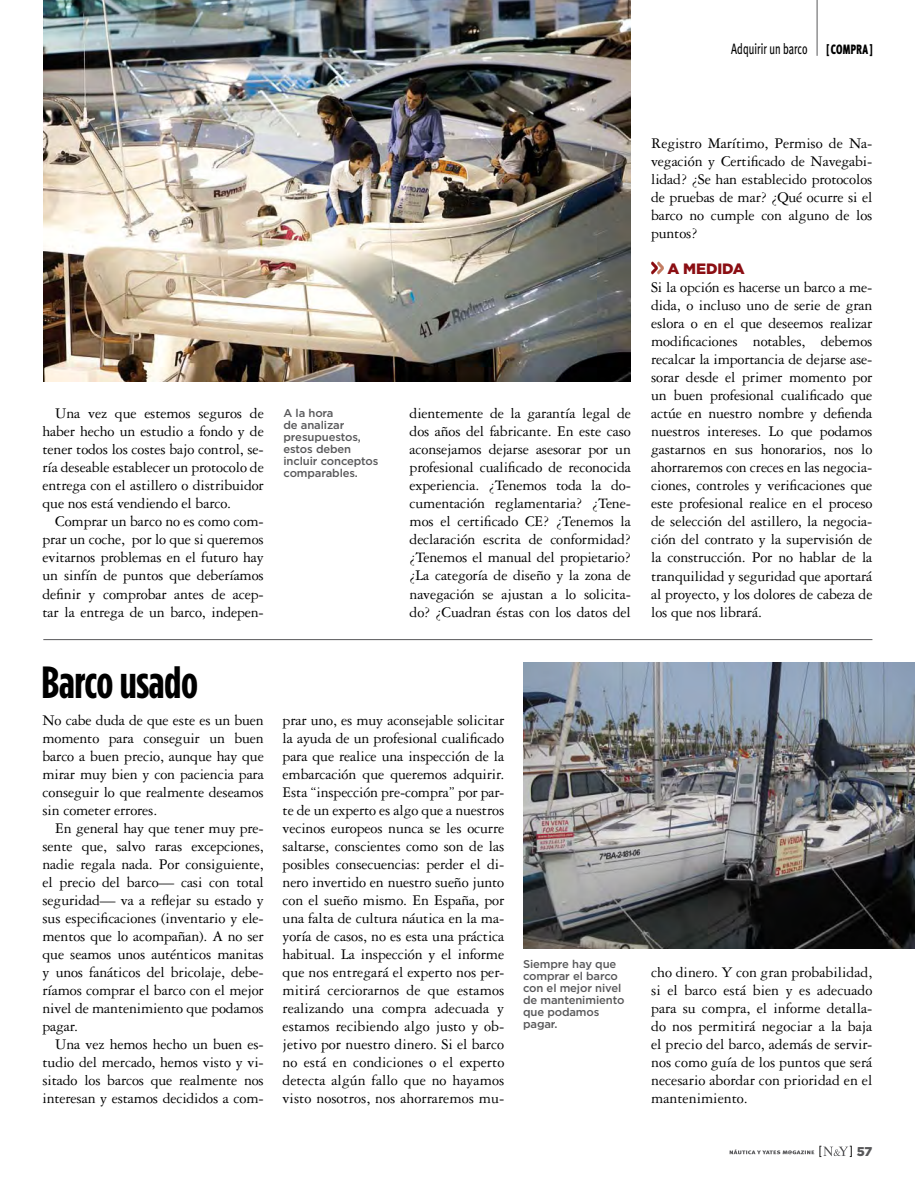
<style>
.page{position:relative;width:915px;height:1191px;background:#fff}
.page>*{position:absolute;margin:0;border:0;box-sizing:border-box;transform-origin:0 0}
.t1{font:700 45px "Gotham Condensed";letter-spacing:-.01em;color:#000}
.t2{font:15.75px/18px "Ericsson Roman";letter-spacing:-.01em;color:#000;text-align:justify}
.t3{font:15px "Meta Plus";color:#000;scale:.7 1}
.t4{font:900 15px "Gotham";letter-spacing:-.01em;color:#8b0e13}
.t5{font:900 13.5px "Meta Plus";color:#000;scale:.7 1}
.t6{font:900 12.75px "Gotham";color:#58585a}
.t7{font:500 11.25px/12px "Gotham";letter-spacing:-.01em;color:#58585a}
</style>
<div class="page">
<hr style="left:816px;top:0;width:1px;height:56px;background:#58585a">
<svg style="left:729px;top:1145px;width:122px;height:12px"></svg>
<hr style="left:43px;top:639px;width:829px;height:1px;background:#58585a">
<img style="left:523px;top:663px;width:391px;height:285px">
<img style="left:43px;top:0;width:587px;height:381px">
<svg style="left:651px;top:261px;width:12px;height:14px"></svg>
<p class="t3" style="left:731px;top:40px;width:111px">Adquirir un barco</p>
<p class="t5" style="left:826px;top:42px;width:67px">[ COMPRA ]</p>
<p class="t2" style="left:43px;top:405px;width:223px;text-indent:13px">Una vez que estemos seguros de haber hecho un estudio a fondo y de tener todos los costes bajo control, se&shy;ría deseable establecer un protocolo de entrega con el astillero o distribuidor que nos está vendiendo el barco.</p>
<p class="t2" style="left:43px;top:513px;width:223px;text-indent:13px">Comprar un barco no es como com&shy;prar un coche, por lo que si queremos evitarnos problemas en el futuro hay un sinfín de puntos que deberíamos definir y comprobar antes de acep&shy;tar la entrega de un barco, indepen-</p>
<p class="t1" style="left:41px;top:657px;width:158px">Barco usado</p>
<p class="t2" style="left:43px;top:711px;width:223px">No cabe duda de que este es un buen momento para conseguir un buen barco a buen precio, aunque hay que mirar muy bien y con paciencia para conseguir lo que realmente deseamos sin cometer errores.</p>
<p class="t2" style="left:43px;top:819px;width:223px;text-indent:13px">En general hay que tener muy pre&shy;sente que, salvo raras excepciones, nadie regala nada. Por consiguiente, el precio del barco— casi con total seguridad— va a reflejar su estado y sus especificaciones (inventario y ele&shy;mentos que lo acompañan). A no ser que seamos unos auténticos manitas y unos fanáticos del bricolaje, debe&shy;ríamos comprar el barco con el mejor nivel de mantenimiento que podamos pagar.</p>
<p class="t2" style="left:43px;top:1035px;width:223px;text-indent:13px">Una vez hemos hecho un buen es&shy;tudio del mercado, hemos visto y vi&shy;sitado los barcos que realmente nos interesan y estamos decididos a com-</p>
<p class="t7" style="left:283px;top:406px;width:96px">A la hora<br>de analizar presupuestos, estos deben incluir conceptos comparables.</p>
<p class="t2" style="left:409px;top:405px;width:223px">dientemente de la garantía legal de dos años del fabricante. En este caso aconsejamos dejarse asesorar por un profesional cualificado de reconocida experiencia. ¿Tenemos toda la do&shy;cumentación reglamentaria? ¿Tene&shy;mos el certificado CE? ¿Tenemos la declaración escrita de conformidad? ¿Tenemos el manual del propietario? ¿La categoría de diseño y la zona de navegación se ajustan a lo solicita&shy;do? ¿Cuadran éstas con los datos del</p>
<p class="t2" style="left:282px;top:711px;width:223px">prar uno, es muy aconsejable solicitar la ayuda de un profesional cualificado para que realice una inspección de la embarcación que queremos adquirir.<br>Esta “inspección pre-compra” por par&shy;te de un experto es algo que a nuestros vecinos europeos nunca se les ocurre saltarse, conscientes como son de las posibles consecuencias: perder el di&shy;nero invertido en nuestro sueño junto con el sueño mismo. En España, por una falta de cultura náutica en la ma&shy;yoría de casos, no es esta una práctica habitual. La inspección y el informe que nos entregará el experto nos per&shy;mitirá cerciorarnos de que estamos realizando una compra adecuada y estamos recibiendo algo justo y ob&shy;jetivo por nuestro dinero. Si el barco no está en condiciones o el experto detecta algún fallo que no hayamos visto nosotros, nos ahorraremos mu-</p>
<p class="t7" style="left:523px;top:957px;width:103px">Siempre hay que comprar el barco con el mejor nivel de mantenimiento que podamos pagar.</p>
<p class="t2" style="left:651px;top:135px;width:223px">Registro Marítimo, Permiso de Na&shy;vegación y Certificado de Navegabi&shy;lidad? ¿Se han establecido protocolos de pruebas de mar? ¿Qué ocurre si el barco no cumple con alguno de los puntos?</p>
<p class="t4" style="left:667px;top:260px;width:79px">A MEDIDA</p>
<p class="t2" style="left:651px;top:279px;width:223px">Si la opción es hacerse un barco a me&shy;dida, o incluso uno de serie de gran eslora o en el que deseemos realizar modificaciones notables, debemos recalcar la importancia de dejarse ase&shy;sorar desde el primer momento por un buen profesional cualificado que actúe en nuestro nombre y defienda nuestros intereses. Lo que podamos gastarnos en sus honorarios, nos lo ahorraremos con creces en las negocia&shy;ciones, controles y verificaciones que este profesional realice en el proceso de selección del astillero, la negocia&shy;ción del contrato y la supervisión de la construcción. Por no hablar de la tranquilidad y seguridad que aportará al proyecto, y los dolores de cabeza de los que nos librará.</p>
<p class="t2" style="left:651px;top:963px;width:223px">cho dinero. Y con gran probabilidad, si el barco está bien y es adecuado para su compra, el informe detalla&shy;do nos permitirá negociar a la baja el precio del barco, además de servir&shy;nos como guía de los puntos que será necesario abordar con prioridad en el mantenimiento.</p>
<p class="t6" style="left:856px;top:1144px;width:17px">57</p>
</div>
